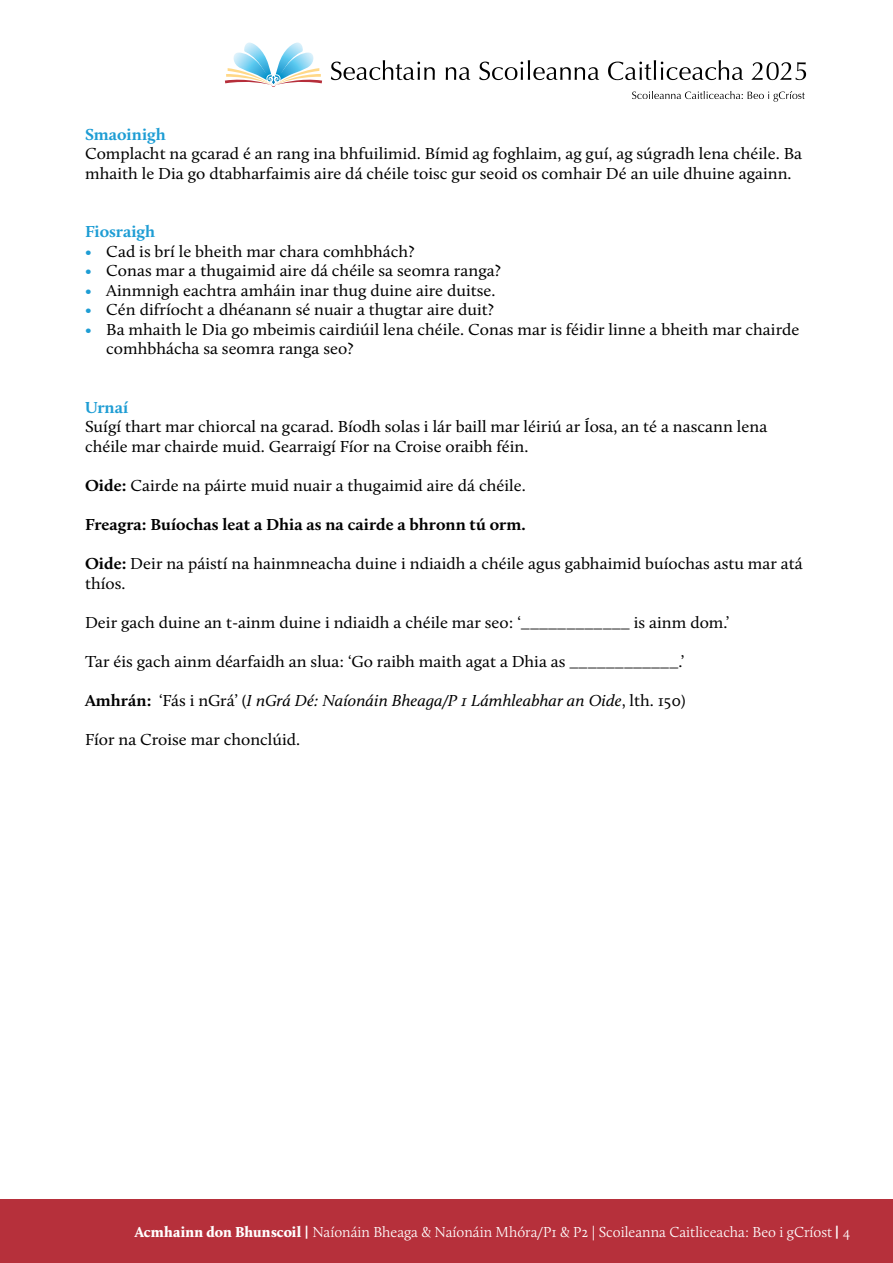
<style>
.page{position:relative;width:893px;height:1263px;background:#fff}
.page>*{position:absolute;margin:0;border:0;box-sizing:border-box;transform-origin:0 0}
.t1{font:16.5px/19.5px "Calluna";color:#000;scale:1.05 1}
.t2{font:italic 16.5px "Calluna";color:#000;scale:1.05 1}
.t3{font:700 16.5px "Calluna";color:#000;scale:1.05 1}
.t4{font:700 16.5px "Calluna";color:#1e9dd4;scale:1.05 1}
.t5{font:300 15px "Calluna";color:#fff}
.s1{color:#1e9dd4}
.s2{font-weight:700}
.s3{font-weight:700;font-style:normal}
.s4{font-style:normal}
.s5{font-weight:900}
.s6{font-family:"Karmina";font-weight:700}
</style>
<div class="page">
<div style="left:0;top:1199px;width:893px;height:64px;background:#b6303b"></div>
<svg style="left:225px;top:43px;width:97px;height:44px"></svg>
<svg style="left:632px;top:91px;width:173px;height:11px"></svg>
<svg style="left:331px;top:60px;width:104px;height:20px"></svg>
<svg style="left:446px;top:67px;width:24px;height:13px"></svg>
<svg style="left:479px;top:60px;width:120px;height:20px"></svg>
<svg style="left:608px;top:60px;width:135px;height:20px"></svg>
<svg style="left:751px;top:62px;width:55px;height:18px"></svg>
<p class="t4" style="left:85px;top:124px;width:79px">Smaoinigh</p>
<p class="t1" style="left:85px;top:144px;width:684px">Complacht na gcarad é an rang ina bhfuilimid. Bímid ag foghlaim, ag guí, ag súgradh lena chéile. Ba mhaith le Dia go dtabharfaimis aire dá chéile toisc gur seoid os comhair Dé an uile dhuine againn.</p>
<p class="t4" style="left:85px;top:222px;width:68px">Fiosraigh</p>
<p class="t1" style="left:85px;top:242px;width:315px"><span class="s1">•</span> Cad is brí le bheith mar chara comhbhách?</p>
<p class="t1" style="left:85px;top:261px;width:397px"><span class="s1">•</span> Conas mar a thugaimid aire dá chéile sa seomra ranga?</p>
<p class="t1" style="left:85px;top:281px;width:393px"><span class="s1">•</span> Ainmnigh eachtra amháin inar thug duine aire duitse.</p>
<p class="t1" style="left:85px;top:300px;width:391px"><span class="s1">•</span> Cén difríocht a dhéanann sé nuair a thugtar aire duit?</p>
<p class="t1" style="left:106px;top:320px;width:662px;text-indent:-21px"><span class="s1">•</span> Ba mhaith le Dia go mbeimis cairdiúil lena chéile. Conas mar is féidir linne a bheith mar chairde comhbhácha sa seomra ranga seo?</p>
<p class="t4" style="left:85px;top:397px;width:43px">Urnaí</p>
<p class="t1" style="left:85px;top:417px;width:651px">Suígí thart mar chiorcal na gcarad. Bíodh solas i lár baill mar léiriú ar Íosa, an té a nascann lena chéile mar chairde muid. Gearraigí Fíor na Croise oraibh féin.</p>
<p class="t1" style="left:85px;top:476px;width:421px"><span class="s2">Oide:</span> Cairde na páirte muid nuair a thugaimid aire dá chéile.</p>
<p class="t3" style="left:85px;top:514px;width:421px">Freagra: Buíochas leat a Dhia as na cairde a bhronn tú orm.</p>
<p class="t1" style="left:85px;top:554px;width:685px"><span class="s2">Oide:</span> Deir na páistí na hainmneacha duine i ndiaidh a chéile agus gabhaimid buíochas astu mar atá thíos.</p>
<p class="t1" style="left:85px;top:612px;width:615px">Deir gach duine an t-ainm duine i ndiaidh a chéile mar seo: ‘____________ is ainm dom.’</p>
<p class="t1" style="left:85px;top:651px;width:572px">Tar éis gach ainm déarfaidh an slua: ‘Go raibh maith agat a Dhia as ____________.’</p>
<p class="t2" style="left:85px;top:690px;width:574px"><span class="s3">Amhrán:</span> <span class="s4">‘Fás i nGrá’ (</span>I nGrá Dé: Naíonáin Bheaga/P 1 Lámhleabhar an Oide<span class="s4">, lth. 150)</span></p>
<p class="t1" style="left:85px;top:729px;width:207px">Fíor na Croise mar chonclúid.</p>
<p class="t5" style="left:135px;top:1223px;width:717px"><span class="s5">Acmhainn don Bhunscoil</span> <span class="s6">|</span> Naíonáin Bheaga &amp; Naíonáin Mhóra/P1 &amp; P2 | Scoileanna Caitliceacha: Beo i gCríost <span class="s6">|</span> 4</p>
</div>
